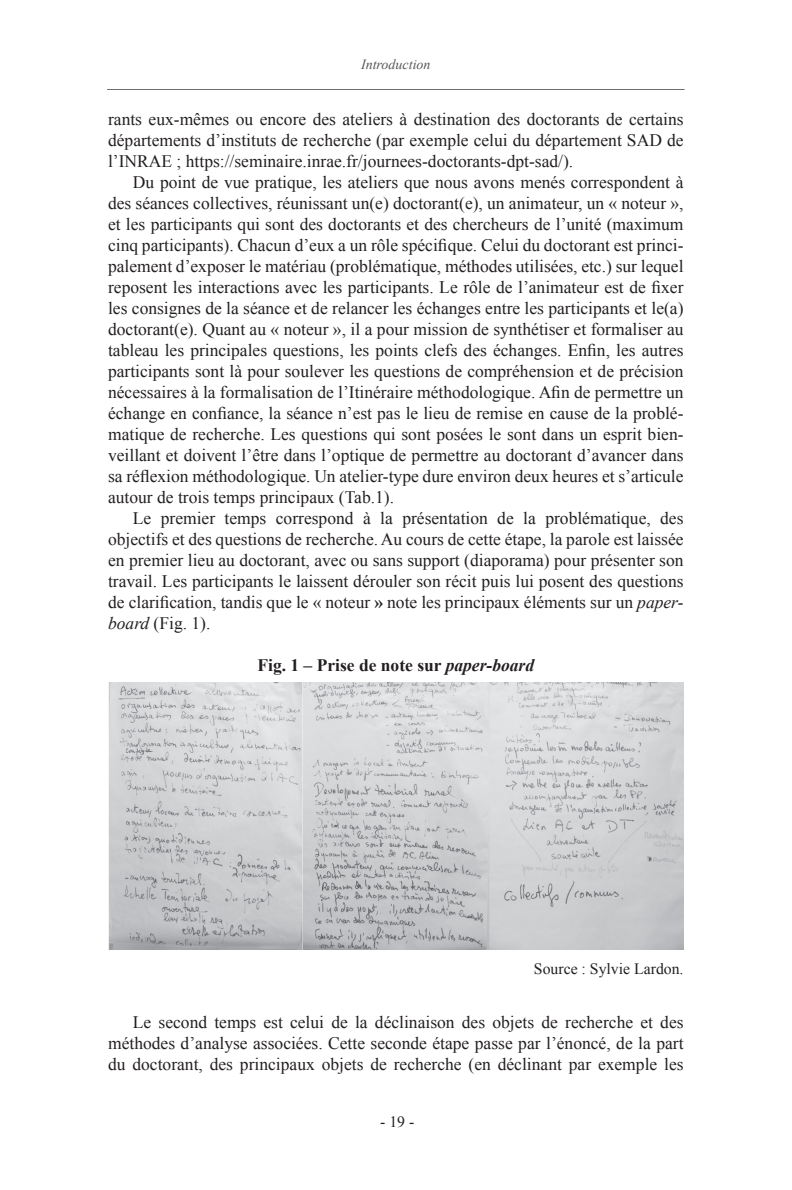
<style>
.page{position:relative;width:792px;height:1190px;background:#fff}
.page>*{position:absolute;margin:0;border:0;box-sizing:border-box;transform-origin:0 0}
.t1{font:17.5px/21px "Times New Roman";color:#231f20;text-align:justify}
.t2{font:700 17.5px "Times New Roman";color:#231f20}
.t3{font:15.75px "Times New Roman";color:#231f20}
.t4{font:italic 14px "Times New Roman";color:#57585a}
.s1{font-weight:700}
.s2{font-style:italic}
</style>
<div class="page">
<hr style="left:107px;top:89px;width:578px;height:1px;background:#6c6d70">
<img style="left:108px;top:682px;width:575px;height:267px">
<p class="t4" style="left:361px;top:55px;width:71px">Introduction</p>
<p class="t1" style="left:108px;top:108px;width:577px">rants eux-mêmes ou encore des ateliers à destination des doctorants de certains départements d’instituts de recherche (par exemple celui du département SAD de l’INRAE ; https://seminaire.inrae.fr/journees-doctorants-dpt-sad/).</p>
<p class="t1" style="left:108px;top:171px;width:577px;text-indent:25px">Du point de vue pratique, les ateliers que nous avons menés correspondent à des séances collectives, réunissant un(e) doctorant(e), un animateur, un « noteur », et les participants qui sont des doctorants et des chercheurs de l’unité (maximum cinq participants). Chacun d’eux a un rôle spécifique. Celui du doctorant est princi&shy;palement d’exposer le matériau (problématique, méthodes utilisées, etc.) sur lequel reposent les interactions avec les participants. Le rôle de l’animateur est de fixer les consignes de la séance et de relancer les échanges entre les participants et le(a) doctorant(e). Quant au « noteur », il a pour mission de synthétiser et formaliser au tableau les principales questions, les points clefs des échanges. Enfin, les autres participants sont là pour soulever les questions de compréhension et de précision nécessaires à la formalisation de l’Itinéraire méthodologique. Afin de permettre un échange en confiance, la séance n’est pas le lieu de remise en cause de la problé&shy;matique de recherche. Les questions qui sont posées le sont dans un esprit bien&shy;veillant et doivent l’être dans l’optique de permettre au doctorant d’avancer dans sa réflexion méthodologique. Un atelier-type dure environ deux heures et s’articule autour de trois temps principaux (Tab.1).</p>
<p class="t1" style="left:108px;top:507px;width:577px;text-indent:25px">Le premier temps correspond à la présentation de la problématique, des objectifs et des questions de recherche. Au cours de cette étape, la parole est laissée en premier lieu au doctorant, avec ou sans support (diaporama) pour présenter son travail. Les participants le laissent dérouler son récit puis lui posent des questions de clarification, tandis que le « noteur <span class="s1">»</span> note les principaux éléments sur un <span class="s2">paper&shy;board</span> (Fig. 1).</p>
<p class="t2" style="left:257px;top:653px;width:278px">Fig. 1 – Prise de note sur <span class="s2">paper-board</span></p>
<p class="t3" style="left:534px;top:957px;width:151px">Source : Sylvie Lardon.</p>
<p class="t1" style="left:108px;top:1011px;width:577px;text-indent:25px">Le second temps est celui de la déclinaison des objets de recherche et des méthodes d’analyse associées. Cette seconde étape passe par l’énoncé, de la part du doctorant, des principaux objets de recherche (en déclinant par exemple les</p>
<p class="t3" style="left:380px;top:1111px;width:36px">- 19 -</p>
</div>
